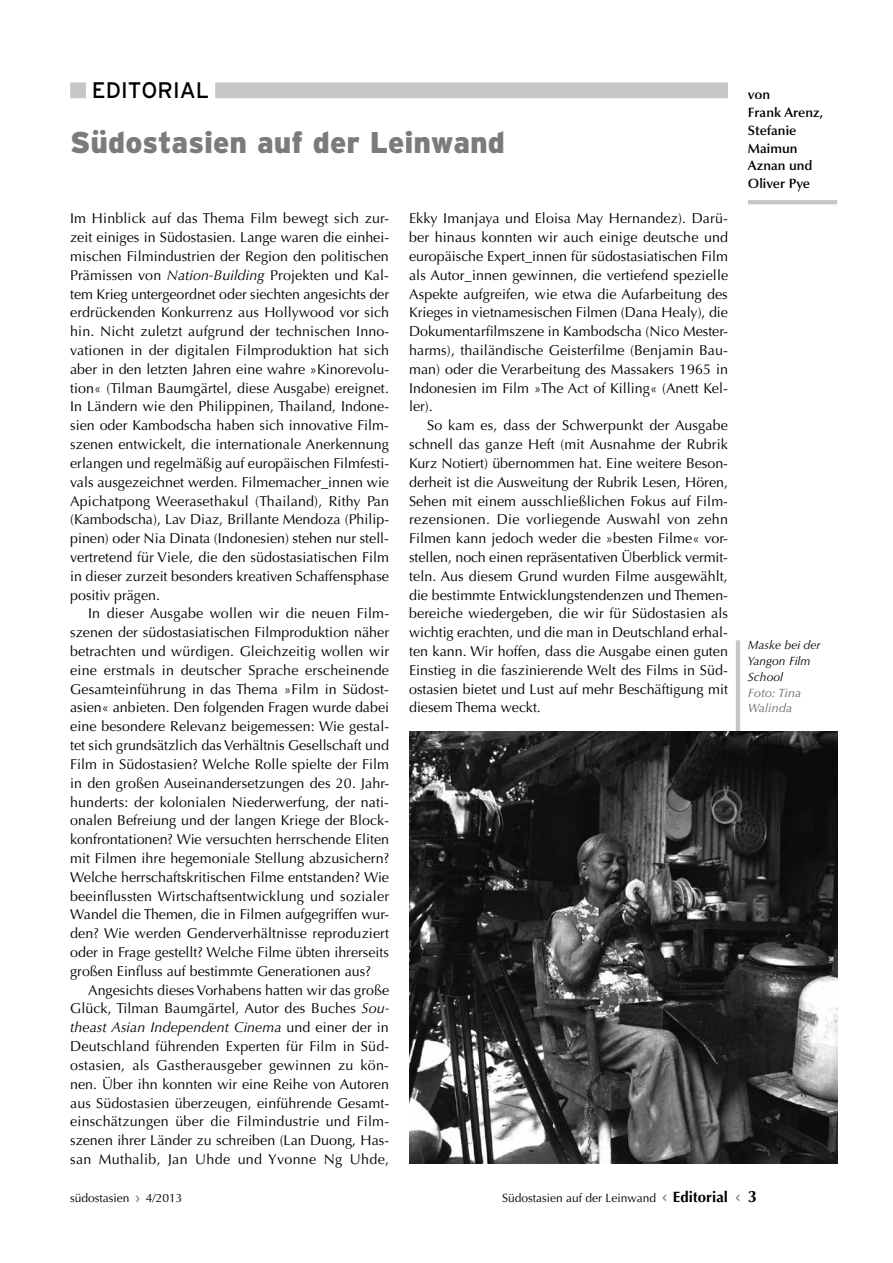
<style>
.page{position:relative;width:893px;height:1263px;background:#fff}
.page>*{position:absolute;margin:0;border:0;box-sizing:border-box;transform-origin:0 0}
.t1{font:900 30px "Interstate";color:#7a7b7a}
.t2{font:22.5px "Interstate";color:#000}
.t3{font:14.25px/18.8px "Optima LT Std";color:#000;text-align:justify}
.t4{font:600 13.5px/17.9px "Optima LT Std";color:#000}
.t5{font:12px "Optima LT Std";color:#000}
.t6{font:italic 12px/15.9px "Optima LT Std";color:#000}
.t7{font:italic 500 12px/15.9px "Optima LT Std";color:#7a7b7a}
.s1{font-style:italic}
.s2{font-family:"Interstate";color:#7a7b7a}
.s3{font-weight:700;font-size:15px}
.s4{font-family:"Interstate Regular 2";color:#7a7b7a}
.s5{font-weight:700;font-size:16.5px}
</style>
<div class="page">
<div style="left:70px;top:82px;width:658px;height:16px;background:#c5c6c6"></div>
<div style="left:86px;top:82px;width:129px;height:20px;background:#fff"></div>
<hr style="left:748px;top:200px;width:89px;height:4px;background:#c5c6c6">
<hr style="left:736px;top:640px;width:4px;height:215px;background:#c5c6c6">
<img style="left:409px;top:731px;width:428px;height:433px">
<h2 class="t2" style="left:92px;top:78px;width:119px">EDITORIAL</h2>
<h1 class="t1" style="left:70px;top:126px;width:436px">Südostasien auf der Leinwand</h1>
<p class="t3" style="left:70px;top:209px;width:321px">Im Hinblick auf das Thema Film bewegt sich zur&shy;zeit einiges in Südostasien. Lange waren die einhei&shy;mischen Filmindustrien der Region den politischen Prämissen von <span class="s1">Nation-Building</span> Projekten und Kal&shy;tem Krieg untergeordnet oder siechten angesichts der erdrückenden Konkurrenz aus Hollywood vor sich hin. Nicht zuletzt aufgrund der technischen Inno&shy;vationen in der digitalen Filmproduktion hat sich aber in den letzten Jahren eine wahre »Kinorevolu&shy;tion« (Tilman Baumgärtel, diese Ausgabe) ereignet.<br>In Ländern wie den Philippinen, Thailand, Indone&shy;sien oder Kambodscha haben sich innovative Film&shy;szenen entwickelt, die internationale Anerkennung erlangen und regelmäßig auf europäischen Filmfesti&shy;vals ausgezeichnet werden. Filmemacher_innen wie Apichatpong Weerasethakul (Thailand), Rithy Pan (Kambodscha), Lav Diaz, Brillante Mendoza (Philip&shy;pinen) oder Nia Dinata (Indonesien) stehen nur stell&shy;vertretend für Viele, die den südostasiatischen Film in dieser zurzeit besonders kreativen Schaffensphase positiv prägen.</p>
<p class="t3" style="left:70px;top:604px;width:321px;text-indent:18px">In dieser Ausgabe wollen wir die neuen Film&shy;szenen der südostasiatischen Filmproduktion näher betrachten und würdigen. Gleichzeitig wollen wir eine erstmals in deutscher Sprache erscheinende Gesamteinführung in das Thema »Film in Südost&shy;asien« anbieten. Den folgenden Fragen wurde dabei eine besondere Relevanz beigemessen: Wie gestal&shy;tet sich grundsätzlich das Verhältnis Gesellschaft und Film in Südostasien? Welche Rolle spielte der Film in den großen Auseinandersetzungen des 20. Jahr&shy;hunderts: der kolonialen Niederwerfung, der nati&shy;onalen Befreiung und der langen Kriege der Block&shy;konfrontationen? Wie versuchten herrschende Eliten mit Filmen ihre hegemoniale Stellung abzusichern?<br>Welche herrschaftskritischen Filme entstanden? Wie beeinflussten Wirtschaftsentwicklung und sozialer Wandel die Themen, die in Filmen aufgegriffen wur&shy;den? Wie werden Genderverhältnisse reproduziert oder in Frage gestellt? Welche Filme übten ihrerseits großen Einfluss auf bestimmte Generationen aus?</p>
<p class="t3" style="left:70px;top:981px;width:321px;text-indent:18px">Angesichts dieses Vorhabens hatten wir das große Glück, Tilman Baumgärtel, Autor des Buches <span class="s1">Sou&shy;theast Asian Independent Cinema</span> und einer der in Deutschland führenden Experten für Film in Süd&shy;ostasien, als Gastherausgeber gewinnen zu kön&shy;nen. Über ihn konnten wir eine Reihe von Autoren aus Südostasien überzeugen, einführende Gesamt&shy;einschätzungen über die Filmindustrie und Film&shy;szenen ihrer Länder zu schreiben (Lan Duong, Has&shy;san Muthalib, Jan Uhde und Yvonne Ng Uhde,</p>
<p class="t3" style="left:409px;top:209px;width:321px">Ekky Imanjaya und Eloisa May Hernandez). Darü&shy;ber hinaus konnten wir auch einige deutsche und europäische Expert_innen für südostasiatischen Film als Autor_innen gewinnen, die vertiefend spezielle Aspekte aufgreifen, wie etwa die Aufarbeitung des Krieges in vietnamesischen Filmen (Dana Healy), die Dokumentarfilmszene in Kambodscha (Nico Mester&shy;harms), thailändische Geisterfilme (Benjamin Bau&shy;man) oder die Verarbeitung des Massakers 1965 in Indonesien im Film »The Act of Killing« (Anett Kel&shy;ler).</p>
<p class="t3" style="left:409px;top:416px;width:321px;text-indent:18px">So kam es, dass der Schwerpunkt der Ausgabe schnell das ganze Heft (mit Ausnahme der Rubrik Kurz Notiert) übernommen hat. Eine weitere Beson&shy;derheit ist die Ausweitung der Rubrik Lesen, Hören, Sehen mit einem ausschließlichen Fokus auf Film&shy;rezensionen. Die vorliegende Auswahl von zehn Filmen kann jedoch weder die »besten Filme« vor&shy;stellen, noch einen repräsentativen Überblick vermit&shy;teln. Aus diesem Grund wurden Filme ausgewählt, die bestimmte Entwicklungstendenzen und Themen&shy;bereiche wiedergeben, die wir für Südostasien als wichtig erachten, und die man in Deutschland erhal&shy;ten kann. Wir hoffen, dass die Ausgabe einen guten Einstieg in die faszinierende Welt des Films in Süd&shy;ostasien bietet und Lust auf mehr Beschäftigung mit diesem Thema weckt.</p>
<p class="t4" style="left:748px;top:86px;width:77px">von<br>Frank Arenz,<br>Stefanie<br>Maimun<br>Aznan und<br>Oliver Pye</p>
<p class="t6" style="left:748px;top:637px;width:74px">Maske bei der<br>Yangon Film<br>School</p>
<p class="t7" style="left:748px;top:685px;width:55px">Foto: Tina<br>Walinda</p>
<p class="t5" style="left:70px;top:1190px;width:114px">südostasien <span class="s2">›</span> 4/2013</p>
<p class="t5" style="left:502px;top:1190px;width:256px">Südostasien auf der Leinwand <span class="s2">&lt;</span> <span class="s3">Editorial</span> <span class="s4">&lt;</span> <span class="s5">3</span></p>
</div>
